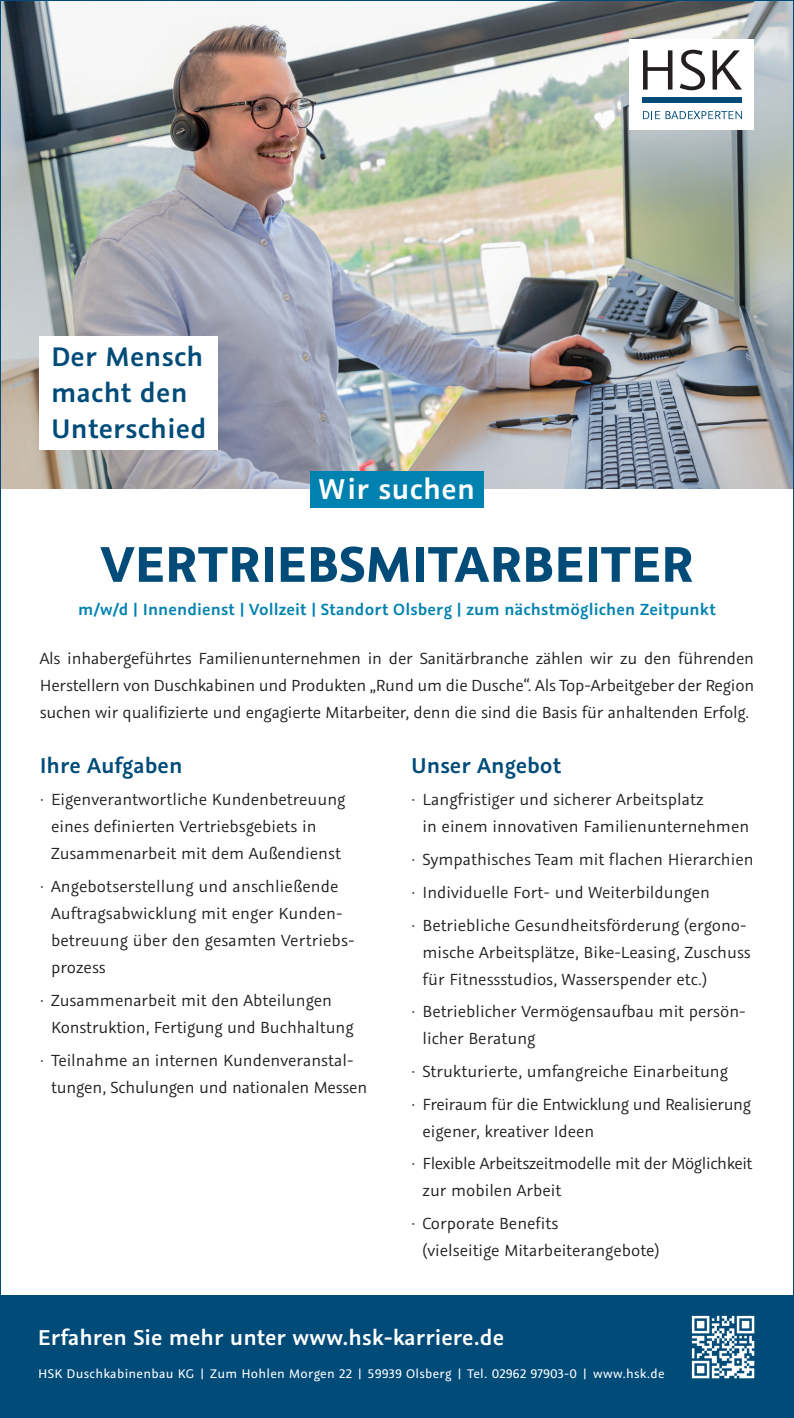
<style>
.page{position:relative;width:794px;height:1418px;background:#fff}
.page>*{position:absolute;margin:0;border:0;box-sizing:border-box;transform-origin:0 0}
.t1{font:700 56px "Graublau Sans";color:#014b79}
.t2{font:600 32px "Graublau Sans";letter-spacing:.01em;color:#fff}
.t3{font:600 30px/36px "Graublau Sans";letter-spacing:.01em;color:#014b79}
.t4{font:600 24px "Graublau Sans";color:#fff}
.t5{font:600 24px "Graublau Sans";color:#014b79}
.t6{font:18px/27px "Graublau Sans";color:#231f20}
.t7{font:600 18px "Graublau Sans";letter-spacing:.005em;color:#0082b0}
.t8{font:18px/32.6px "Graublau Sans";letter-spacing:-.02em;color:#231f20}
.t9{font:14px "Graublau Sans";letter-spacing:.02em;color:#fff}
</style>
<div class="page">
<img style="left:2px;top:2px;width:790px;height:487px">
<div style="left:40px;top:336px;width:178px;height:113px;background:#fff"></div>
<div style="left:310px;top:470px;width:173px;height:37px;background:#0082b0"></div>
<div style="left:629px;top:40px;width:125px;height:90px;background:#fff"></div>
<svg style="left:643px;top:50px;width:29px;height:40px"></svg>
<svg style="left:679px;top:50px;width:26px;height:40px"></svg>
<svg style="left:712px;top:50px;width:30px;height:40px"></svg>
<div style="left:642px;top:98px;width:100px;height:5px;background:#014b79"></div>
<svg style="left:643px;top:111px;width:99px;height:8px"></svg>
<div style="left:0;top:1295px;width:794px;height:122px;background:#014b79"></div>
<svg style="left:692px;top:1315px;width:62px;height:63px"></svg>
<h3 class="t3" style="left:51px;top:338px;width:157px">Der Mensch macht den<br>Unterschied</h3>
<h2 class="t2" style="left:319px;top:468px;width:158px">Wir suchen</h2>
<h1 class="t1" style="left:101px;top:528px;width:594px">VERTRIEBSMITARBEITER</h1>
<p class="t7" style="left:78px;top:597px;width:639px">m/w/d | Innendienst | Vollzeit | Standort Olsberg | zum nächstmöglichen Zeitpunkt</p>
<p class="t6" style="left:40px;top:645px;width:716px;text-align:justify">Als inhabergeführtes Familienunternehmen in der Sanitärbranche zählen wir zu den führenden Herstellern von Duschkabinen und Produkten „Rund um die Dusche“. Als Top-Arbeitgeber der Region suchen wir qualifizierte und engagierte Mitarbeiter, denn die sind die Basis für anhaltenden Erfolg.</p>
<h3 class="t5" style="left:40px;top:750px;width:144px">Ihre Aufgaben</h3>
<p class="t6" style="left:51px;top:786px;width:296px;text-indent:-11px">· Eigenverantwortliche Kundenbetreuung eines definierten Vertriebsgebiets in<br>Zusammenarbeit mit dem Außendienst</p>
<p class="t6" style="left:51px;top:873px;width:305px;text-indent:-11px">· Angebotserstellung und anschließende<br>Auftragsabwicklung mit enger Kunden&shy;betreuung über den gesamten Vertriebs&shy;prozess</p>
<p class="t6" style="left:51px;top:986px;width:304px;text-indent:-11px">· Zusammenarbeit mit den Abteilungen<br>Konstruktion, Fertigung und Buchhaltung</p>
<p class="t6" style="left:51px;top:1046px;width:318px;text-indent:-11px">· Teilnahme an internen Kundenveranstal&shy;tungen, Schulungen und nationalen Messen</p>
<h3 class="t5" style="left:411px;top:750px;width:151px">Unser Angebot</h3>
<p class="t6" style="left:422px;top:786px;width:328px;text-indent:-11px">· Langfristiger und sicherer Arbeitsplatz<br>in einem innovativen Familienunternehmen</p>
<p class="t6" style="left:411px;top:843px;width:344px;line-height:32.6px">· Sympathisches Team mit flachen Hierarchien · Individuelle Fort- und Weiterbildungen<br>· Betriebliche Gesundheitsförderung (ergono-</p>
<p class="t6" style="left:422px;top:938px;width:330px">mische Arbeitsplätze, Bike-Leasing, Zuschuss für Fitnessstudios, Wasserspender etc.)</p>
<p class="t6" style="left:422px;top:998px;width:325px;text-indent:-11px">· Betrieblicher Vermögensaufbau mit persön&shy;licher Beratung</p>
<p class="t6" style="left:411px;top:1054px;width:341px;line-height:32.6px">· Strukturierte, umfangreiche Einarbeitung<br>· Freiraum für die Entwicklung und Realisierung</p>
<p class="t8" style="left:411px;top:1114px;width:343px;text-indent:11px">eigener, kreativer Ideen<br>· Flexible Arbeitszeitmodelle mit der Möglichkeit</p>
<p class="t6" style="left:411px;top:1174px;width:152px;line-height:32.6px;text-align:right">zur mobilen Arbeit<br>· Corporate Benefits</p>
<p class="t6" style="left:422px;top:1236px;width:238px">(vielseitige Mitarbeiterangebote)</p>
<h3 class="t4" style="left:38px;top:1321px;width:467px">Erfahren Sie mehr unter www.hsk-karriere.de</h3>
<p class="t9" style="left:38px;top:1365px;width:628px">HSK Duschkabinenbau KG | Zum Hohlen Morgen 22 | 59939 Olsberg | Tel. 02962 97903-0 | www.hsk.de</p>
</div>
